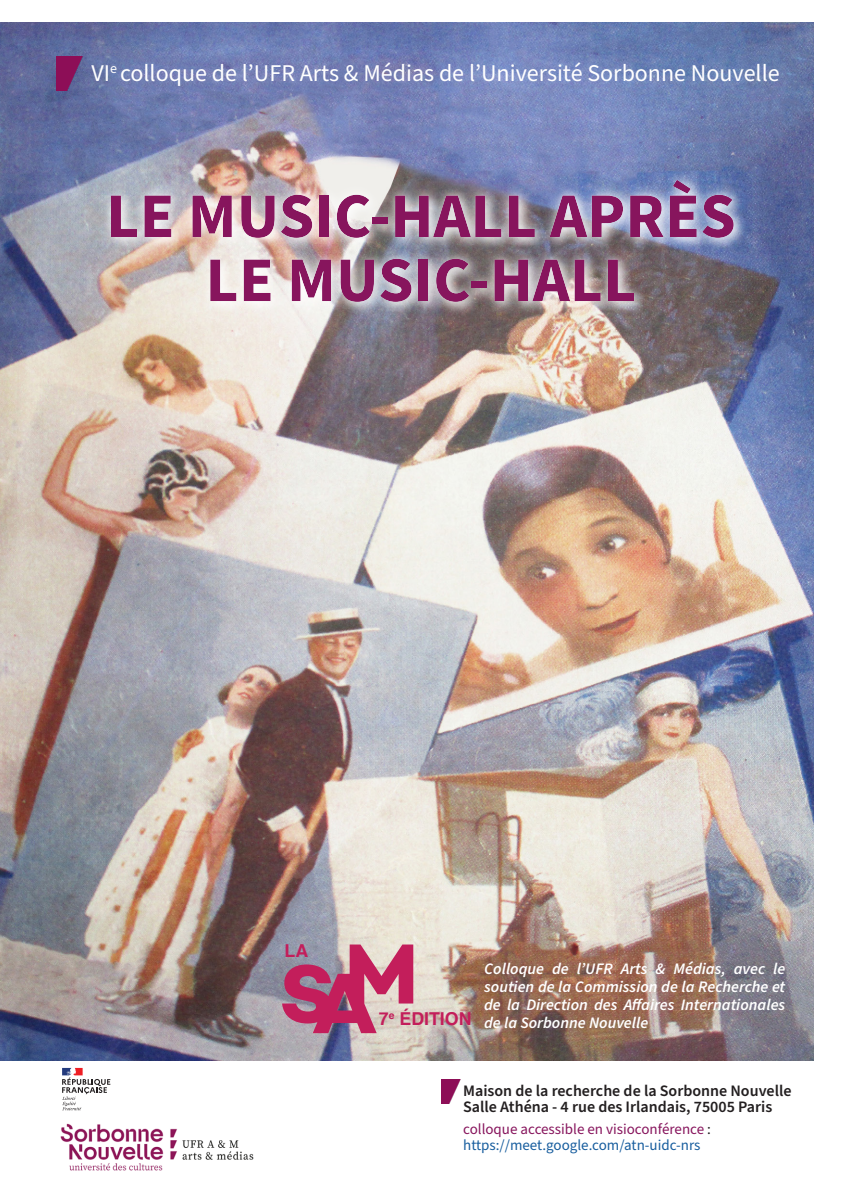
<style>
.page{position:relative;width:842px;height:1191px;background:#fff}
.page>*{position:absolute;margin:0;border:0;box-sizing:border-box;transform-origin:0 0}
.t1{font:700 64px/64px "Source Sans Pro";color:#87155d;text-align:center}
.t2{font:24px "Source Sans Pro";color:#fff}
.t3{font:700 17.8px "Helvetica";color:#c31e5b}
.t4{font:italic 600 16px/18px "Source Sans Pro";color:#fff;text-align:justify}
.t5{font:600 16px "Source Sans Pro";color:#231f20}
.t6{font:15px "Source Sans Pro";color:#87155d}
.t7{font:15px "Source Sans Pro";color:#175d9e}
.s1{color:#231f20}
</style>
<div class="page">
<img style="left:0;top:23px;width:813px;height:1037px">
<svg style="left:282px;top:944px;width:131px;height:89px;background:#bd6a89"></svg>
<div style="left:56px;top:169px;width:786px;height:158px;background:#fff;opacity:.75"></div>
<img style="left:442px;top:1079px;width:18px;height:24px">
<img style="left:57px;top:57px;width:27px;height:34px">
<img style="left:60px;top:1123px;width:194px;height:48px">
<svg style="left:62px;top:1068px;width:48px;height:42px"></svg>
<p class="t2" style="left:92px;top:57px;width:690px">VI<sup>e</sup> colloque de l’UFR Arts &amp; Médias de l’Université Sorbonne Nouvelle</p>
<h1 class="t1" style="left:106px;top:185px;width:631px">LE MUSIC-HALL APRÈS<br>LE MUSIC-HALL</h1>
<p class="t3" style="left:285px;top:936px;width:25px">LA</p>
<p class="t3" style="left:379px;top:1004px;width:94px">7<sup>e</sup> ÉDITION</p>
<p class="t4" style="left:484px;top:960px;width:303px">Colloque de l’UFR Arts &amp; Médias, avec le</p>
<p class="t4" style="left:484px;top:978px;width:303px">soutien de la Commission de la Recherche et de la Direction des Affaires Internationales de la Sorbonne Nouvelle</p>
<p class="t5" style="left:463px;top:1079px;width:330px">Maison de la recherche de la Sorbonne Nouvelle</p>
<p class="t5" style="left:463px;top:1095px;width:311px">Salle Athéna - 4 rue des Irlandais, 75005 Paris</p>
<p class="t6" style="left:463px;top:1118px;width:249px">colloque accessible en visioconférence <span class="s1">:</span></p>
<p class="t7" style="left:463px;top:1134px;width:239px">https://meet.google.com/atn-uidc-nrs</p>
</div>
